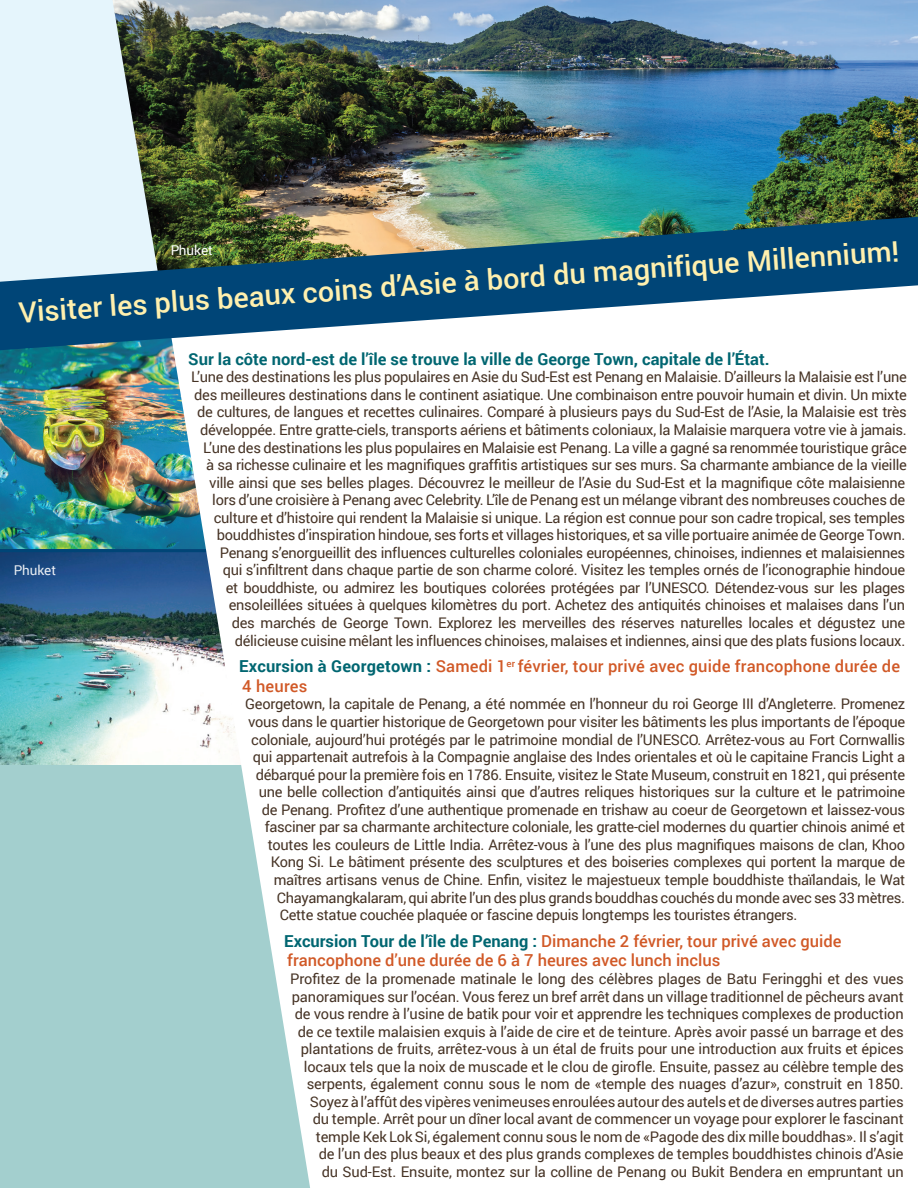
<style>
.page{position:relative;width:918px;height:1188px;background:#fff}
.page>*{position:absolute;margin:0;border:0;box-sizing:border-box;transform-origin:0 0}
.t1{font:500 28.5px "Roboto";color:#fff0ae}
.t2{font:500 16.5px/19.8px "Roboto";color:#d15927}
.t3{font:700 16.5px "Roboto";color:#006671}
.t4{font:14.7px/17.5px "Roboto";letter-spacing:-.02em;color:#473426;text-align:right}
.t5{font:13.5px "Roboto";color:#fff}
.s1{font-weight:700;color:#006671}
</style>
<div class="page">
<img style="left:159px;top:0;width:759px;height:217px">
<img style="left:0;top:350px;width:162px;height:199px">
<img style="left:0;top:552px;width:162px;height:213px">
<div style="left:0;top:765px;width:310px;height:423px;background:#a3cfce"></div>
<svg style="left:0;top:0;width:159px;height:217px;background:#c8d7d8"></svg>
<hr style="left:0;top:549px;width:210px;height:3px;background:#004577">
<svg style="left:162px;top:350px;width:148px;height:836px;fill:#fdfdfb"></svg>
<svg style="left:0;top:217px;width:918px;height:133px;fill:#004577"></svg>
<h1 class="t1" style="left:17px;top:292px;width:884px;rotate:-4deg">Visiter les plus beaux coins d’Asie à bord du magnifique Millennium!</h1>
<p class="t5" style="left:170px;top:240px;width:44px">Phuket</p>
<p class="t5" style="left:14px;top:561px;width:44px">Phuket</p>
<p class="t3" style="left:188px;top:347px;width:583px">Sur la côte nord-est de l’île se trouve la ville de George Town, capitale de l’État.</p>
<p class="t4" style="left:191px;top:368px;width:717px">L’une des destinations les plus populaires en Asie du Sud-Est est Penang en Malaisie. D’ailleurs la Malaisie est l’une des meilleures destinations dans le continent asiatique. Une combinaison entre pouvoir humain et divin. Un mixte de cultures, de langues et recettes culinaires. Comparé à plusieurs pays du Sud-Est de l’Asie, la Malaisie est très développée. Entre gratte-ciels, transports aériens et bâtiments coloniaux, la Malaisie marquera votre vie à jamais.<br>L’une des destinations les plus populaires en Malaisie est Penang. La ville a gagné sa renommée touristique grâce<br>à sa richesse culinaire et les magnifiques graffitis artistiques sur ses murs. Sa charmante ambiance de la vieille ville ainsi que ses belles plages. Découvrez le meilleur de l’Asie du Sud-Est et la magnifique côte malaisienne lors d’une croisière à Penang avec Celebrity. L’île de Penang est un mélange vibrant des nombreuses couches de culture et d’histoire qui rendent la Malaisie si unique. La région est connue pour son cadre tropical, ses temples bouddhistes d’inspiration hindoue, ses forts et villages historiques, et sa ville portuaire animée de George Town.<br>Penang s’enorgueillit des influences culturelles coloniales européennes, chinoises, indiennes et malaisiennes<br>qui s’infiltrent dans chaque partie de son charme coloré. Visitez les temples ornés de l’iconographie hindoue<br>et bouddhiste, ou admirez les boutiques colorées protégées par l’UNESCO. Détendez-vous sur les plages ensoleillées situées à quelques kilomètres du port. Achetez des antiquités chinoises et malaises dans l’un<br>des marchés de George Town. Explorez les merveilles des réserves naturelles locales et dégustez une délicieuse cuisine mêlant les influences chinoises, malaises et indiennes, ainsi que des plats fusions locaux.</p>
<p class="t2" style="left:239px;top:656px;width:662px"><span class="s1">Excursion à Georgetown :</span> Samedi 1<sup>er</sup> février, tour privé avec guide francophone durée de<br>4 heures</p>
<p class="t4" style="left:245px;top:695px;width:661px">Georgetown, la capitale de Penang, a été nommée en l’honneur du roi George III d’Angleterre. Promenez</p>
<p class="t4" style="left:248px;top:712px;width:658px">vous dans le quartier historique de Georgetown pour visiter les bâtiments les plus importants de l’époque</p>
<p class="t4" style="left:251px;top:730px;width:655px">coloniale, aujourd’hui protégés par le patrimoine mondial de l’UNESCO. Arrêtez-vous au Fort Cornwallis</p>
<p class="t4" style="left:253px;top:748px;width:654px">qui appartenait autrefois à la Compagnie anglaise des Indes orientales et où le capitaine Francis Light a</p>
<p class="t4" style="left:256px;top:765px;width:651px">débarqué pour la première fois en 1786. Ensuite, visitez le State Museum, construit en 1821, qui présente</p>
<p class="t4" style="left:259px;top:783px;width:648px">une belle collection d’antiquités ainsi que d’autres reliques historiques sur la culture et le patrimoine</p>
<p class="t4" style="left:262px;top:800px;width:645px">de Penang. Profitez d’une authentique promenade en trishaw au coeur de Georgetown et laissez-vous</p>
<p class="t4" style="left:265px;top:818px;width:642px">fasciner par sa charmante architecture coloniale, les gratte-ciel modernes du quartier chinois animé et</p>
<p class="t4" style="left:268px;top:835px;width:639px">toutes les couleurs de Little India. Arrêtez-vous à l’une des plus magnifiques maisons de clan, Khoo</p>
<p class="t4" style="left:271px;top:853px;width:636px">Kong Si. Le bâtiment présente des sculptures et des boiseries complexes qui portent la marque de</p>
<p class="t4" style="left:274px;top:870px;width:633px">maîtres artisans venus de Chine. Enfin, visitez le majestueux temple bouddhiste thaïlandais, le Wat</p>
<p class="t4" style="left:277px;top:888px;width:630px">Chayamangkalaram, qui abrite l’un des plus grands bouddhas couchés du monde avec ses 33 mètres.</p>
<p class="t4" style="left:280px;top:905px;width:519px">Cette statue couchée plaquée or fascine depuis longtemps les touristes étrangers.</p>
<p class="t2" style="left:284px;top:930px;width:559px"><span class="s1">Excursion Tour de l’île de Penang :</span> Dimanche 2 février, tour privé avec guide francophone d’une durée de 6 à 7 heures avec lunch inclus</p>
<p class="t4" style="left:290px;top:969px;width:615px">Profitez de la promenade matinale le long des célèbres plages de Batu Feringghi et des vues panoramiques sur l’océan. Vous ferez un bref arrêt dans un village traditionnel de pêcheurs avant de vous rendre à l’usine de batik pour voir et apprendre les techniques complexes de production de ce textile malaisien exquis à l’aide de cire et de teinture. Après avoir passé un barrage et des plantations de fruits, arrêtez-vous à un étal de fruits pour une introduction aux fruits et épices locaux tels que la noix de muscade et le clou de girofle. Ensuite, passez au célèbre temple des serpents, également connu sous le nom de «temple des nuages d’azur», construit en 1850.<br>Soyez à l’affût des vipères venimeuses enroulées autour des autels et de diverses autres parties du temple. Arrêt pour un dîner local avant de commencer un voyage pour explorer le fascinant temple Kek Lok Si, également connu sous le nom de «Pagode des dix mille bouddhas». Il s’agit<br>de l’un des plus beaux et des plus grands complexes de temples bouddhistes chinois d’Asie<br>du Sud-Est. Ensuite, montez sur la colline de Penang ou Bukit Bendera en empruntant un</p>
</div>
